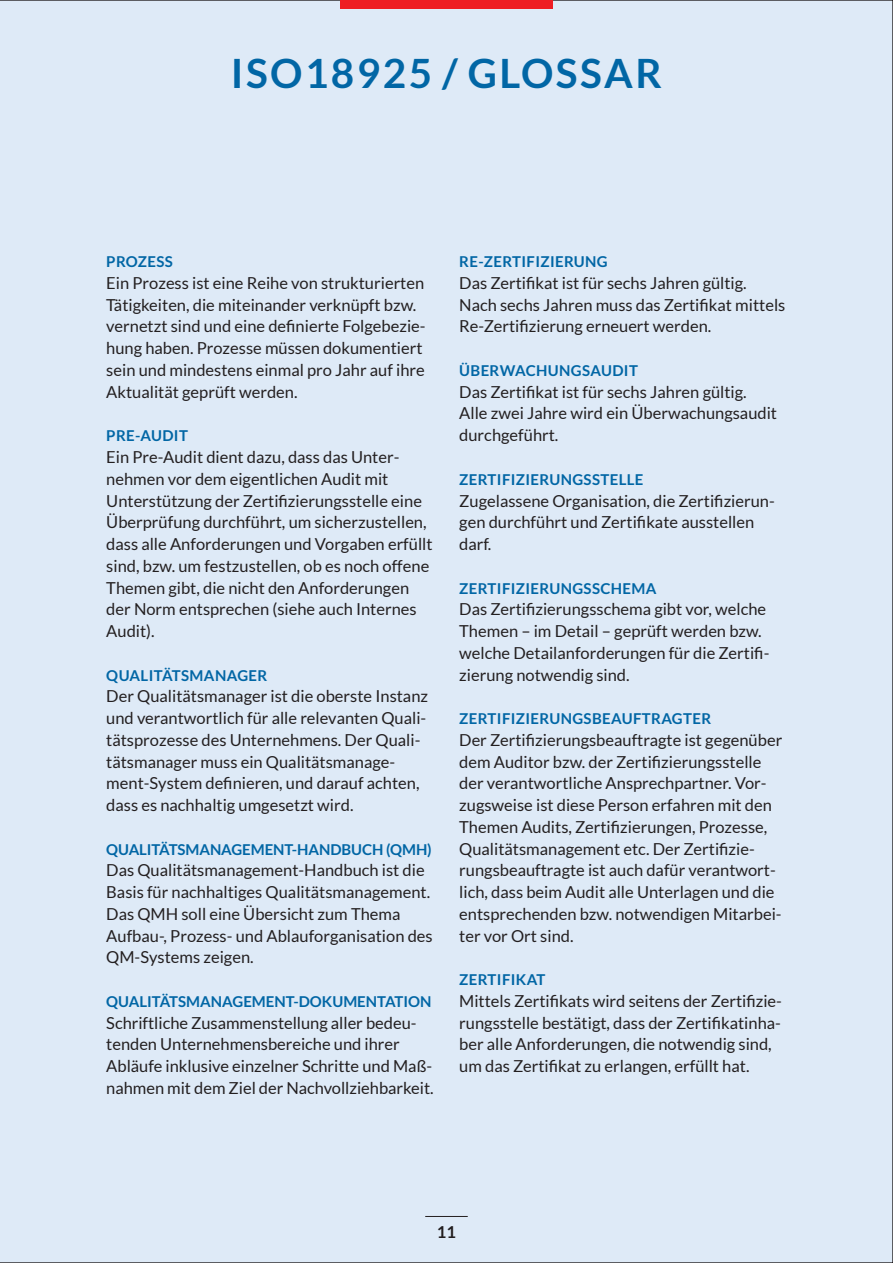
<style>
.page{position:relative;width:893px;height:1263px;background:#deeaf7}
.page>*{position:absolute;margin:0;border:0;box-sizing:border-box;transform-origin:0 0}
.headline{font:700 40.5px "Lato";letter-spacing:.06em;color:#0166a5}
.fließtext{font:16.5px/21.8px "Lato";color:#231f20}
.fließtext-2{font:700 16.5px "Lato";color:#231f20}
.fließtext-3{font:700 15px "Lato";letter-spacing:.025em;color:#0166a5}
.fließtext-4{font:700 15px "Lato";letter-spacing:-.005em;color:#0166a5}
.fließtext-5{font:700 15px "Lato";color:#0166a5}
</style>
<div class="page">
<div style="left:340px;top:0;width:213px;height:9px;background:#ee1d23"></div>
<p class="headline" style="left:231px;top:50px;width:433px">ISO18925 / GLOSSAR</p>
<p class="fließtext-3" style="left:106px;top:253px;width:68px">PROZESS</p>
<p class="fließtext" style="left:106px;top:272px;width:321px">Ein Prozess ist eine Reihe von strukturierten Tätigkeiten, die miteinander verknüpft bzw. vernetzt sind und eine definierte Folgebezie&shy;hung haben. Prozesse müssen dokumentiert sein und mindestens einmal pro Jahr auf ihre Aktualität geprüft werden.</p>
<p class="fließtext-3" style="left:106px;top:427px;width:83px">PRE-AUDIT</p>
<p class="fließtext" style="left:106px;top:446px;width:328px">Ein Pre-Audit dient dazu, dass das Unter&shy;nehmen vor dem eigentlichen Audit mit Unterstützung der Zertifizierungsstelle eine Überprüfung durchführt, um sicherzustellen, dass alle Anforderungen und Vorgaben erfüllt sind, bzw. um festzustellen, ob es noch offene Themen gibt, die nicht den Anforderungen der Norm entsprechen (siehe auch Internes Audit).</p>
<p class="fließtext-3" style="left:106px;top:666px;width:163px">QUALITÄTSMANAGER</p>
<p class="fließtext" style="left:106px;top:685px;width:323px">Der Qualitätsmanager ist die oberste Instanz und verantwortlich für alle relevanten Quali&shy;tätsprozesse des Unternehmens. Der Quali&shy;tätsmanager muss ein Qualitätsmanage&shy;ment-System definieren, und darauf achten, dass es nachhaltig umgesetzt wird.</p>
<p class="fließtext-4" style="left:106px;top:840px;width:327px">QUALITÄTSMANAGEMENT-HANDBUCH (QMH)</p>
<p class="fließtext" style="left:106px;top:859px;width:328px">Das Qualitätsmanagement-Handbuch ist die Basis für nachhaltiges Qualitätsmanagement.<br>Das QMH soll eine Übersicht zum Thema Aufbau-, Prozess- und Ablauforganisation des QM-Systems zeigen.</p>
<p class="fließtext-5" style="left:106px;top:993px;width:327px">QUALITÄTSMANAGEMENT-DOKUMENTATION</p>
<p class="fließtext" style="left:106px;top:1011px;width:329px">Schriftliche Zusammenstellung aller bedeu&shy;tenden Unternehmensbereiche und ihrer Abläufe inklusive einzelner Schritte und Maß&shy;nahmen mit dem Ziel der Nachvollziehbarkeit.</p>
<p class="fließtext-3" style="left:459px;top:253px;width:150px">RE-ZERTIFIZIERUNG</p>
<p class="fließtext" style="left:459px;top:272px;width:328px">Das Zertifikat ist für sechs Jahren gültig.<br>Nach sechs Jahren muss das Zertifikat mittels<br>Re-Zertifizierung erneuert werden.</p>
<p class="fließtext-3" style="left:459px;top:362px;width:180px">ÜBERWACHUNGSAUDIT</p>
<p class="fließtext" style="left:459px;top:381px;width:319px">Das Zertifikat ist für sechs Jahren gültig.<br>Alle zwei Jahre wird ein Überwachungsaudit durchgeführt.</p>
<p class="fließtext-3" style="left:459px;top:471px;width:186px">ZERTIFIZIERUNGSSTELLE</p>
<p class="fließtext" style="left:459px;top:489px;width:317px">Zugelassene Organisation, die Zertifizierun&shy;gen durchführt und Zertifikate ausstellen darf.</p>
<p class="fließtext-3" style="left:459px;top:579px;width:199px">ZERTIFIZIERUNGSSCHEMA</p>
<p class="fließtext" style="left:459px;top:598px;width:312px">Das Zertifizierungsschema gibt vor, welche Themen – im Detail – geprüft werden bzw. welche Detailanforderungen für die Zertifi&shy;zierung notwendig sind.</p>
<p class="fließtext-3" style="left:459px;top:710px;width:254px">ZERTIFIZIERUNGSBEAUFTRAGTER</p>
<p class="fließtext" style="left:459px;top:729px;width:325px">Der Zertifizierungsbeauftragte ist gegenüber dem Auditor bzw. der Zertifizierungsstelle der verantwortliche Ansprechpartner. Vor&shy;zugsweise ist diese Person erfahren mit den Themen Audits, Zertifizierungen, Prozesse, Qualitätsmanagement etc. Der Zertifizie&shy;rungsbeauftragte ist auch dafür verantwort&shy;lich, dass beim Audit alle Unterlagen und die entsprechenden bzw. notwendigen Mitarbei&shy;ter vor Ort sind.</p>
<p class="fließtext-3" style="left:459px;top:971px;width:88px">ZERTIFIKAT</p>
<p class="fließtext" style="left:459px;top:990px;width:324px">Mittels Zertifikats wird seitens der Zertifizie&shy;rungsstelle bestätigt, dass der Zertifikatinha&shy;ber alle Anforderungen, die notwendig sind, um das Zertifikat zu erlangen, erfüllt hat.</p>
<p class="fließtext-2" style="left:437px;top:1222px;width:21px">11</p>
</div>
